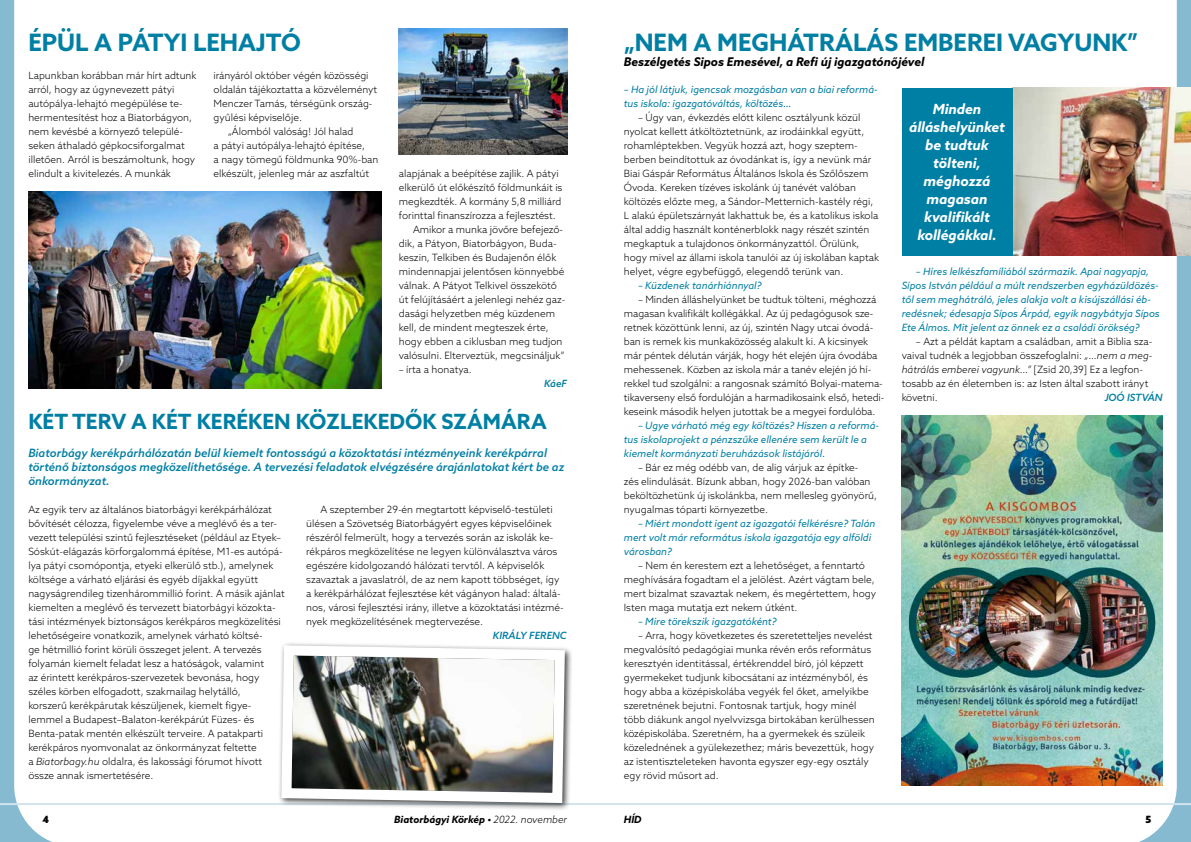
<style>
.page{position:relative;width:1191px;height:842px;background:#fff}
.page>*{position:absolute;margin:0;border:0;box-sizing:border-box;transform-origin:0 0}
.t1{font:700 24px "Azo Sans";color:#007fa4}
.t2{font:700 21px "Azo Sans";color:#007fa4}
.t3{font:italic 700 14px/18px "Azo Sans";letter-spacing:-.005em;color:#fff;text-align:center}
.t4{font:italic 700 12px "Azo Sans";color:#000}
.t5{font:italic 500 11.5px/14px "Azo Sans";color:#007fa4}
.t6{font:300 10px/14px "Azo Sans";color:#000}
.t7{font:italic 10px/14px "Azo Sans";color:#007fa4}
.t8{font:italic 700 10px "Azo Sans";color:#000}
.t9{font:italic 500 10px "Azo Sans";color:#007fa4}
.t10{font:900 10px "Azo Sans";color:#000}
.s1{font-style:italic}
.s2{font-weight:300}
</style>
<div class="page">
<svg style="left:0;top:0;width:52px;height:842px"></svg>
<svg style="left:1115px;top:0;width:76px;height:842px"></svg>
<hr style="left:0;top:803px;width:1191px;height:2px;background:#d2e3ed">
<div style="left:277px;top:641px;width:295px;height:170px;background:#000;opacity:.75"></div>
<img style="left:277px;top:641px;width:293px;height:167px">
<img style="left:1012px;top:88px;width:179px;height:167px">
<img style="left:28px;top:191px;width:354px;height:198px">
<img style="left:399px;top:28px;width:168px;height:127px">
<div style="left:901px;top:88px;width:111px;height:167px;background:#007fa4"></div>
<img style="left:901px;top:415px;width:261px;height:370px">
<h1 class="t1" style="left:28px;top:26px;width:274px">ÉPÜL A PÁTYI LEHAJTÓ</h1>
<p class="t6" style="left:28px;top:68px;width:170px">Lapunkban korábban már hírt adtunk arról, hogy az úgynevezett pátyi autópálya-lehajtó megépülése te&shy;hermentesítést hoz a Biatorbágyon, nem kevésbé a környező települé&shy;seken áthaladó gépkocsiforgalmat illetően. Arról is beszámoltunk, hogy elindult a kivitelezés. A munkák</p>
<p class="t6" style="left:214px;top:68px;width:156px">irányáról október végén közösségi</p>
<p class="t6" style="left:214px;top:82px;width:165px">oldalán tájékoztatta a közvéleményt</p>
<p class="t6" style="left:214px;top:96px;width:159px">Menczer Tamás, térségünk ország-</p>
<p class="t6" style="left:214px;top:110px;width:90px">gyűlési képviselője.</p>
<p class="t6" style="left:228px;top:124px;width:127px">„Álomból valóság! Jól halad</p>
<p class="t6" style="left:214px;top:138px;width:153px">a pátyi autópálya-lehajtó építése,</p>
<p class="t6" style="left:214px;top:152px;width:166px">a nagy tömegű földmunka 90%-ban</p>
<p class="t6" style="left:214px;top:166px;width:157px">elkészült, jelenleg már az aszfaltút</p>
<p class="t6" style="left:399px;top:166px;width:161px">alapjának a beépítése zajlik. A pátyi</p>
<p class="t6" style="left:399px;top:180px;width:165px">elkerülő út előkészítő földmunkáit is</p>
<p class="t6" style="left:399px;top:194px;width:164px">megkezdték. A kormány 5,8 milliárd</p>
<p class="t6" style="left:399px;top:208px;width:158px">forinttal finanszírozza a fejlesztést.</p>
<p class="t6" style="left:413px;top:222px;width:152px">Amikor a munka jövőre befejező-</p>
<p class="t6" style="left:399px;top:236px;width:159px">dik, a Pátyon, Biatorbágyon, Buda-</p>
<p class="t6" style="left:399px;top:250px;width:159px">keszin, Telkiben és Budajenőn élők</p>
<p class="t6" style="left:399px;top:264px;width:167px">mindennapjai jelentősen könnyebbé</p>
<p class="t6" style="left:399px;top:278px;width:159px">válnak. A Pátyot Telkivel összekötő</p>
<p class="t6" style="left:399px;top:292px;width:168px">út felújításáért a jelenlegi nehéz gaz-</p>
<p class="t6" style="left:399px;top:306px;width:158px">dasági helyzetben még küzdenem</p>
<p class="t6" style="left:399px;top:320px;width:151px">kell, de mindent megteszek érte,</p>
<p class="t6" style="left:399px;top:334px;width:165px">hogy ebben a ciklusban meg tudjon</p>
<p class="t6" style="left:399px;top:348px;width:167px">valósulni. Elterveztük, megcsináljuk”</p>
<p class="t6" style="left:399px;top:362px;width:74px">– írta a honatya.</p>
<p class="t9" style="left:544px;top:377px;width:25px">KáeF</p>
<h2 class="t2" style="left:28px;top:407px;width:520px">KÉT TERV A KÉT KERÉKEN KÖZLEKEDŐK SZÁMÁRA</h2>
<p class="t5" style="left:28px;top:446px;width:537px">Biatorbágy kerékpárhálózatán belül kiemelt fontosságú a közoktatási intézményeink kerékpárral történő biztonságos megközelíthetősége. A tervezési feladatok elvégzésére árajánlatokat kért be az önkormányzat.</p>
<p class="t6" style="left:28px;top:502px;width:258px">Az egyik terv az általános biatorbágyi kerékpárhálózat bővítését célozza, figyelembe véve a meglévő és a ter&shy;vezett települési szintű fejlesztéseket (például az Etyek– Sóskút-elágazás körforgalommá építése, M1-es autópá&shy;lya pátyi csomópontja, etyeki elkerülő stb.), amelynek költsége a várható eljárási és egyéb díjakkal együtt nagyságrendileg tizenhárommillió forint. A másik ajánlat kiemelten a meglévő és tervezett biatorbágyi közokta&shy;tási intézmények biztonságos kerékpáros megközelítési lehetőségeire vonatkozik, amelynek várható költsé-<br>ge hétmillió forint körüli összeget jelent. A tervezés folyamán kiemelt feladat lesz a hatóságok, valamint<br>az érintett kerékpáros-szervezetek bevonása, hogy széles körben elfogadott, szakmailag helytálló,<br>korszerű kerékpárutak készüljenek, kiemelt figye&shy;lemmel a Budapest–Balaton-kerékpárút Füzes- és Benta-patak mentén elkészült terveire. A patakparti kerékpáros nyomvonalat az önkormányzat feltette<br>a <span class="s1">Biatorbagy.hu</span> oldalra, és lakossági fórumot hívott össze annak ismertetésére.</p>
<p class="t6" style="left:306px;top:502px;width:259px;text-indent:14px">A szeptember 29-én megtartott képviselő-testületi ülésen a Szövetség Biatorbágyért egyes képviselőinek részéről felmerült, hogy a tervezés során az iskolák ke&shy;rékpáros megközelítése ne legyen különválasztva város egészére kidolgozandó hálózati tervtől. A képviselők szavaztak a javaslatról, de az nem kapott többséget, így a kerékpárhálózat fejlesztése két vágányon halad: általá&shy;nos, városi fejlesztési irány, illetve a közoktatási intézmé&shy;nyek megközelítésének megtervezése.</p>
<p class="t9" style="left:493px;top:629px;width:75px">KIRÁLY FERENC</p>
<h1 class="t1" style="left:624px;top:26px;width:516px">„NEM A MEGHÁTRÁLÁS EMBEREI VAGYUNK”</h1>
<p class="t4" style="left:624px;top:54px;width:302px">Beszélgetés Sipos Emesével, a Refi új igazgatónőjével</p>
<p class="t7" style="left:624px;top:82px;width:255px">– Ha jól látjuk, igencsak mozgásban van a biai reformá&shy;tus iskola: igazgatóváltás, költözés…</p>
<p class="t6" style="left:624px;top:110px;width:257px;text-indent:14px">– Úgy van, évkezdés előtt kilenc osztályunk közül nyolcat kellett átköltöztetnünk, az irodáinkkal együtt, rohamléptekben. Vegyük hozzá azt, hogy szeptem&shy;berben beindítottuk az óvodánkat is, így a nevünk már Biai Gáspár Református Általános Iskola és Szőlőszem Óvoda. Kereken tízéves iskolánk új tanévét valóban költözés előzte meg, a Sándor–Metternich-kastély régi, L alakú épületszárnyát lakhattuk be, és a katolikus iskola által addig használt konténerblokk nagy részét szintén megkaptuk a tulajdonos önkormányzattól. Örülünk, hogy mivel az állami iskola tanulói az új iskolában kaptak helyet, végre egybefüggő, elegendő terünk van.</p>
<p class="t7" style="left:638px;top:278px;width:125px">– Küzdenek tanárhiánnyal?</p>
<p class="t6" style="left:624px;top:292px;width:262px;text-indent:14px">– Minden álláshelyünket be tudtuk tölteni, méghozzá magasan kvalifikált kollégákkal. Az új pedagógusok sze&shy;retnek közöttünk lenni, az új, szintén Nagy utcai óvodá&shy;ban is remek kis munkaközösség alakult ki. A kicsinyek már péntek délután várják, hogy hét elején újra óvodába mehessenek. Közben az iskola már a tanév elején jó hí&shy;rekkel tud szolgálni: a rangosnak számító Bolyai-matema&shy;tikaverseny első fordulóján a harmadikosaink első, hetedi&shy;keseink második helyen jutottak be a megyei fordulóba.</p>
<p class="t7" style="left:624px;top:418px;width:257px;text-indent:14px">– Ugye várható még egy költözés? Hiszen a reformá&shy;tus iskolaprojekt a pénzszűke ellenére sem került le a kiemelt kormányzati beruházások listájáról.</p>
<p class="t6" style="left:624px;top:460px;width:255px;text-indent:14px">– Bár ez még odébb van, de alig várjuk az építke-<br>zés elindulását. Bízunk abban, hogy 2026-ban valóban beköltözhetünk új iskolánkba, nem mellesleg gyönyörű, nyugalmas tóparti környezetbe.</p>
<p class="t7" style="left:624px;top:516px;width:253px;text-indent:14px">– Miért mondott igent az igazgatói felkérésre? Talán mert volt már református iskola igazgatója egy alföldi városban?</p>
<p class="t6" style="left:624px;top:558px;width:254px;text-indent:14px">– Nem én kerestem ezt a lehetőséget, a fenntartó meghívására fogadtam el a jelölést. Azért vágtam bele, mert bizalmat szavaztak nekem, és megértettem, hogy Isten maga mutatja ezt nekem útként.</p>
<p class="t7" style="left:638px;top:614px;width:140px">– Mire törekszik igazgatóként?</p>
<p class="t6" style="left:624px;top:628px;width:252px;text-indent:14px">– Arra, hogy következetes és szeretetteljes nevelést megvalósító pedagógiai munka révén erős református keresztyén identitással, értékrenddel bíró, jól képzett gyermekeket tudjunk kibocsátani az intézményből, és hogy abba a középiskolába vegyék fel őket, amelyikbe szeretnének bejutni. Fontosnak tartjuk, hogy minél több diákunk angol nyelvvizsga birtokában kerülhessen középiskolába. Szeretném, ha a gyermekek és szüleik közelednének a gyülekezethez; máris bevezettük, hogy az istentiszteleteken havonta egyszer egy-egy osztály egy rövid műsort ad.</p>
<h3 class="t3" style="left:909px;top:100px;width:97px">Minden álláshelyünket be tudtuk tölteni, méghozzá magasan kvalifikált kollégákkal.</h3>
<p class="t7" style="left:901px;top:264px;width:260px;text-indent:14px">– Híres lelkészfamíliából származik. Apai nagyapja, Sípos István például a múlt rendszerben egyházüldözés&shy;től sem meghátráló, jeles alakja volt a kisújszállási éb&shy;redésnek; édesapja Sípos Árpád, egyik nagybátyja Sípos Ete Álmos. Mit jelent az önnek ez a családi örökség?</p>
<p class="t6" style="left:901px;top:334px;width:252px;text-indent:14px">– Azt a példát kaptam a családban, amit a Biblia sza&shy;vaival tudnék a legjobban összefoglalni: <span class="s1">„…nem a meg&shy;hátrálás emberei vagyunk…”</span> [Zsid 20,39] Ez a legfon&shy;tosabb az én életemben is: az Isten által szabott irányt követni.</p>
<p class="t9" style="left:1104px;top:391px;width:59px">JOÓ ISTVÁN</p>
<p class="t10" style="left:43px;top:813px;width:8px">4</p>
<p class="t8" style="left:394px;top:813px;width:174px">Biatorbágyi Körkép • <span class="s2">2022. november</span></p>
<p class="t8" style="left:624px;top:813px;width:19px">HÍD</p>
<p class="t10" style="left:1145px;top:813px;width:7px">5</p>
</div>
